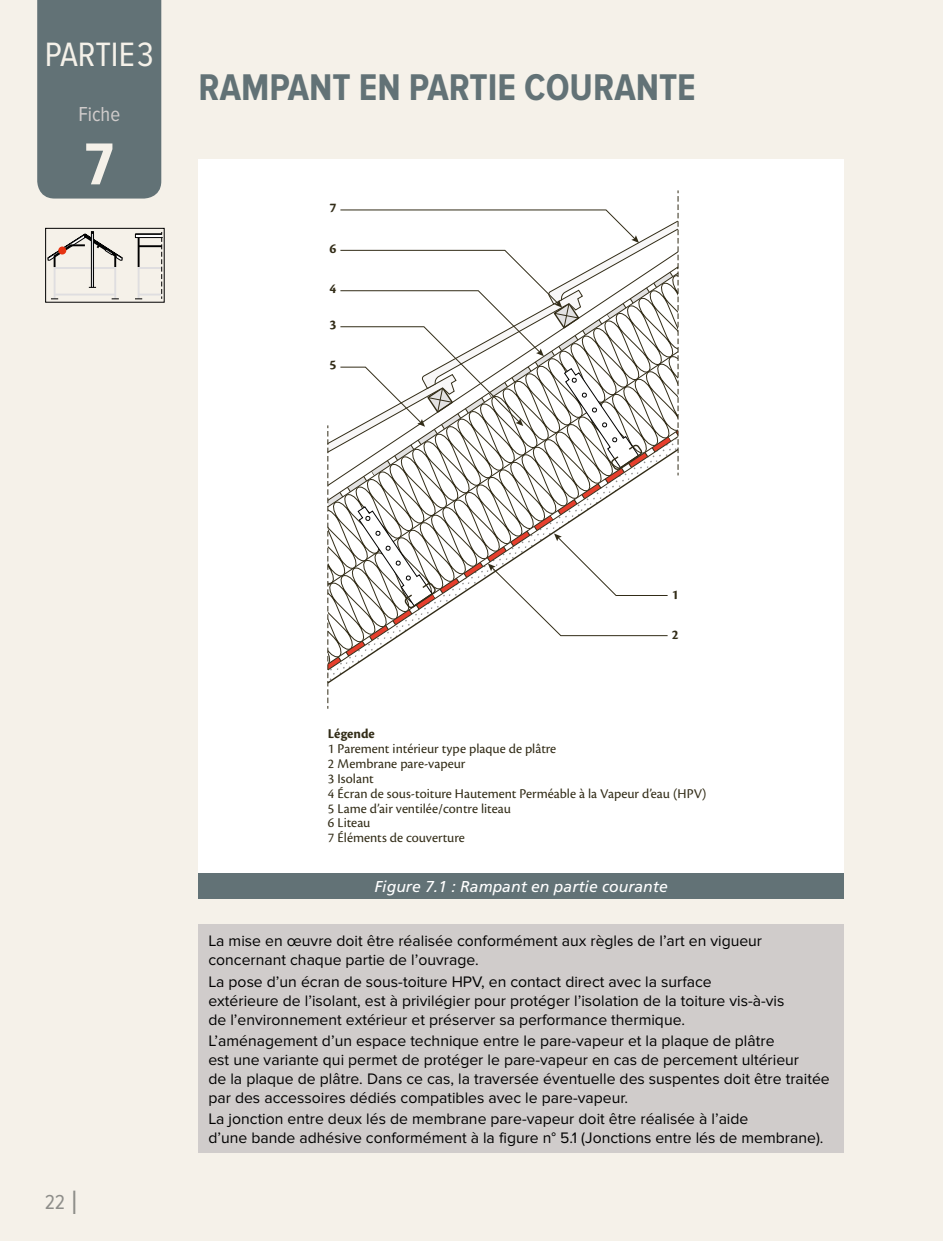
<style>
.page{position:relative;width:943px;height:1241px;background:#fff}
.page>*{position:absolute;margin:0;border:0;box-sizing:border-box;transform-origin:0 0}
.t1{font:700 61.25px "Proxima Nova Cond";color:#f5f1e9}
.t2{font:700 38.5px "Proxima Nova Cond";color:#627276}
.t3{font:35px "Proxima Nova Cond";color:#f5f1e9}
.t4{font:21px "Proxima Nova Cond";color:#d0cccb}
.t5{font:21px "Proxima Nova Cond";color:#8e8e8a}
.t6{font:15.75px/18.9px "Proxima Nova";color:#000}
.t7{font:italic 15.75px "Frutiger LT Std";color:#fff}
.t8{font:14px/14.9px "Cronos Pro";color:#322c17}
.t9{font:700 14px "Cronos Pro";letter-spacing:.005em;color:#322c17}
.s1{font-weight:300;font-size:35px}
</style>
<div class="page">
<div style="left:0;top:0;width:943px;height:1240px;background:#f5f1e9"></div>
<div style="left:37px;top:0;width:124px;height:198px;background:#627276"></div>
<svg style="left:135px;top:232px;width:27px;height:67px"></svg>
<svg style="left:48px;top:231px;width:75px;height:68px"></svg>
<div style="left:58px;top:246px;width:8px;height:8px;border:2px solid #e63312;border-radius:50%"></div>
<div style="left:45px;top:228px;width:119px;height:74px;border:1px solid #000"></div>
<div style="left:198px;top:159px;width:645px;height:714px;background:#fff"></div>
<div style="left:198px;top:873px;width:645px;height:26px;background:#627276"></div>
<div style="left:198px;top:923px;width:645px;height:229px;background:#d0cccb"></div>
<svg style="left:327px;top:190px;width:351px;height:518px"></svg>
<h3 class="t3" style="left:45px;top:35px;width:111px">PARTIE 3</h3>
<h3 class="t4" style="left:78px;top:103px;width:43px">Fiche</h3>
<h1 class="t1" style="left:85px;top:130px;width:30px">7</h1>
<h2 class="t2" style="left:198px;top:66px;width:498px">RAMPANT EN PARTIE COURANTE</h2>
<p class="t9" style="left:329px;top:200px;width:8px">7</p>
<p class="t9" style="left:329px;top:240px;width:8px">6</p>
<p class="t9" style="left:329px;top:280px;width:8px">4</p>
<p class="t9" style="left:329px;top:316px;width:8px">3</p>
<p class="t9" style="left:329px;top:357px;width:8px">5</p>
<h3 class="t5" style="left:45px;top:1190px;width:35px">22 <span class="s1">I</span></h3>
<p class="t9" style="left:671px;top:586px;width:8px">1</p>
<p class="t9" style="left:671px;top:626px;width:8px">2</p>
<p class="t9" style="left:328px;top:725px;width:49px">Légende</p>
<p class="t8" style="left:328px;top:741px;width:380px">1 Parement intérieur type plaque de plâtre<br>2 Membrane pare-vapeur<br>3 Isolant<br>4 Écran de sous-toiture Hautement Perméable à la Vapeur d’eau (HPV)<br>5 Lame d’air ventilée/contre liteau<br>6 Liteau<br>7 Éléments de couverture</p>
<p class="t7" style="left:374px;top:877px;width:295px">Figure 7.1 : Rampant en partie courante</p>
<p class="t6" style="left:208px;top:931px;width:555px">La mise en œuvre doit être réalisée conformément aux règles de l’art en vigueur concernant chaque partie de l’ouvrage.</p>
<p class="t6" style="left:208px;top:972px;width:577px">La pose d’un écran de sous-toiture HPV, en contact direct avec la surface extérieure de l’isolant, est à privilégier pour protéger l’isolation de la toiture vis-à-vis de l’environnement extérieur et préserver sa performance thermique.</p>
<p class="t6" style="left:208px;top:1031px;width:623px">L’aménagement d’un espace technique entre le pare-vapeur et la plaque de plâtre<br>est une variante qui permet de protéger le pare-vapeur en cas de percement ultérieur<br>de la plaque de plâtre. Dans ce cas, la traversée éventuelle des suspentes doit être traitée par des accessoires dédiés compatibles avec le pare-vapeur.</p>
<p class="t6" style="left:208px;top:1109px;width:616px">La jonction entre deux lés de membrane pare-vapeur doit être réalisée à l’aide<br>d’une bande adhésive conformément à la figure n° 5.1 (Jonctions entre lés de membrane).</p>
</div>
